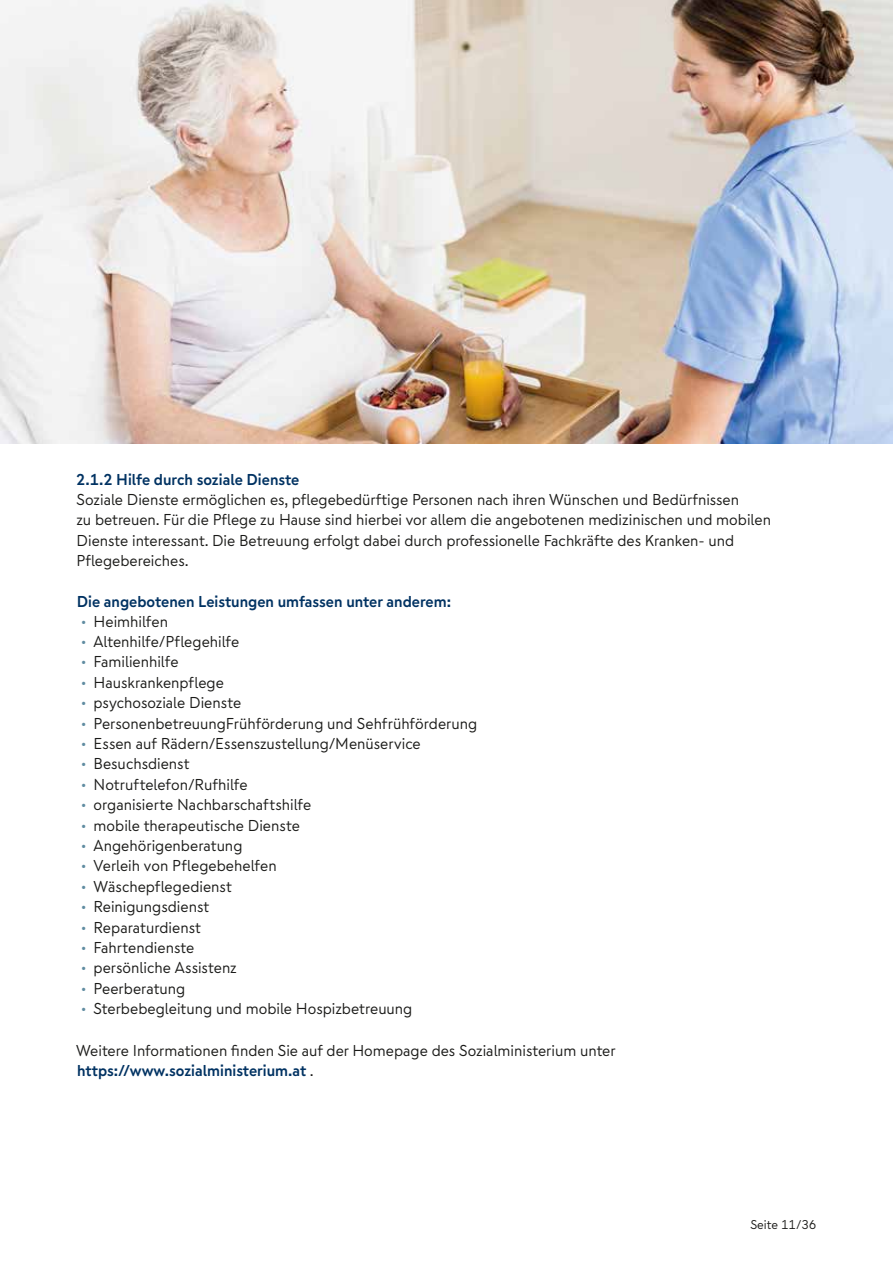
<style>
.page{position:relative;width:893px;height:1263px;background:#fff}
.page>*{position:absolute;margin:0;border:0;box-sizing:border-box;transform-origin:0 0}
.t1{font:15.75px/20.4px "Nuernberger Text";color:#1a1a18}
.t2{font:700 15.75px "Nuernberger Text";color:#003262}
.t3{font:12.75px "Nuernberger Text";color:#1a1a18}
.s1{color:#608ca1}
.s2{font-weight:700;color:#003262}
</style>
<div class="page">
<img style="left:0;top:0;width:893px;height:444px">
<p class="t2" style="left:76px;top:468px;width:225px">2.1.2 Hilfe durch soziale Dienste</p>
<p class="t1" style="left:76px;top:489px;width:696px">Soziale Dienste ermöglichen es, pflegebedürftige Personen nach ihren Wünschen und Bedürfnissen<br>zu betreuen. Für die Pflege zu Hause sind hierbei vor allem die angebotenen medizinischen und mobilen Dienste interessant. Die Betreuung erfolgt dabei durch professionelle Fachkräfte des Kranken- und Pflegebereiches.</p>
<p class="t2" style="left:77px;top:591px;width:376px">Die angebotenen Leistungen umfassen unter anderem:</p>
<p class="t1" style="left:81px;top:611px;width:89px"><span class="s1">•</span> Heimhilfen</p>
<p class="t1" style="left:81px;top:631px;width:160px"><span class="s1">•</span> Altenhilfe/Pflegehilfe</p>
<p class="t1" style="left:81px;top:651px;width:99px"><span class="s1">•</span> Familienhilfe</p>
<p class="t1" style="left:81px;top:672px;width:145px"><span class="s1">•</span> Hauskrankenpflege</p>
<p class="t1" style="left:81px;top:692px;width:162px"><span class="s1">•</span> psychosoziale Dienste</p>
<p class="t1" style="left:81px;top:713px;width:398px"><span class="s1">•</span> PersonenbetreuungFrühförderung und Sehfrühförderung</p>
<p class="t1" style="left:81px;top:733px;width:341px"><span class="s1">•</span> Essen auf Rädern/Essenszustellung/Menüservice</p>
<p class="t1" style="left:81px;top:753px;width:110px"><span class="s1">•</span> Besuchsdienst</p>
<p class="t1" style="left:81px;top:774px;width:168px"><span class="s1">•</span> Notruftelefon/Rufhilfe</p>
<p class="t1" style="left:81px;top:794px;width:232px"><span class="s1">•</span> organisierte Nachbarschaftshilfe</p>
<p class="t1" style="left:81px;top:815px;width:221px"><span class="s1">•</span> mobile therapeutische Dienste</p>
<p class="t1" style="left:81px;top:835px;width:163px"><span class="s1">•</span> Angehörigenberatung</p>
<p class="t1" style="left:81px;top:855px;width:197px"><span class="s1">•</span> Verleih von Pflegebehelfen</p>
<p class="t1" style="left:81px;top:876px;width:153px"><span class="s1">•</span> Wäschepflegedienst</p>
<p class="t1" style="left:81px;top:896px;width:130px"><span class="s1">•</span> Reinigungsdienst</p>
<p class="t1" style="left:81px;top:917px;width:122px"><span class="s1">•</span> Reparaturdienst</p>
<p class="t1" style="left:81px;top:937px;width:115px"><span class="s1">•</span> Fahrtendienste</p>
<p class="t1" style="left:81px;top:957px;width:158px"><span class="s1">•</span> persönliche Assistenz</p>
<p class="t1" style="left:81px;top:978px;width:106px"><span class="s1">•</span> Peerberatung</p>
<p class="t1" style="left:81px;top:998px;width:333px"><span class="s1">•</span> Sterbebegleitung und mobile Hospizbetreuung</p>
<p class="t1" style="left:76px;top:1040px;width:541px">Weitere Informationen finden Sie auf der Homepage des Sozialministerium unter <span class="s2">https://www.sozialministerium.at</span> .</p>
<p class="t3" style="left:750px;top:1216px;width:68px">Seite 11/36</p>
</div>
